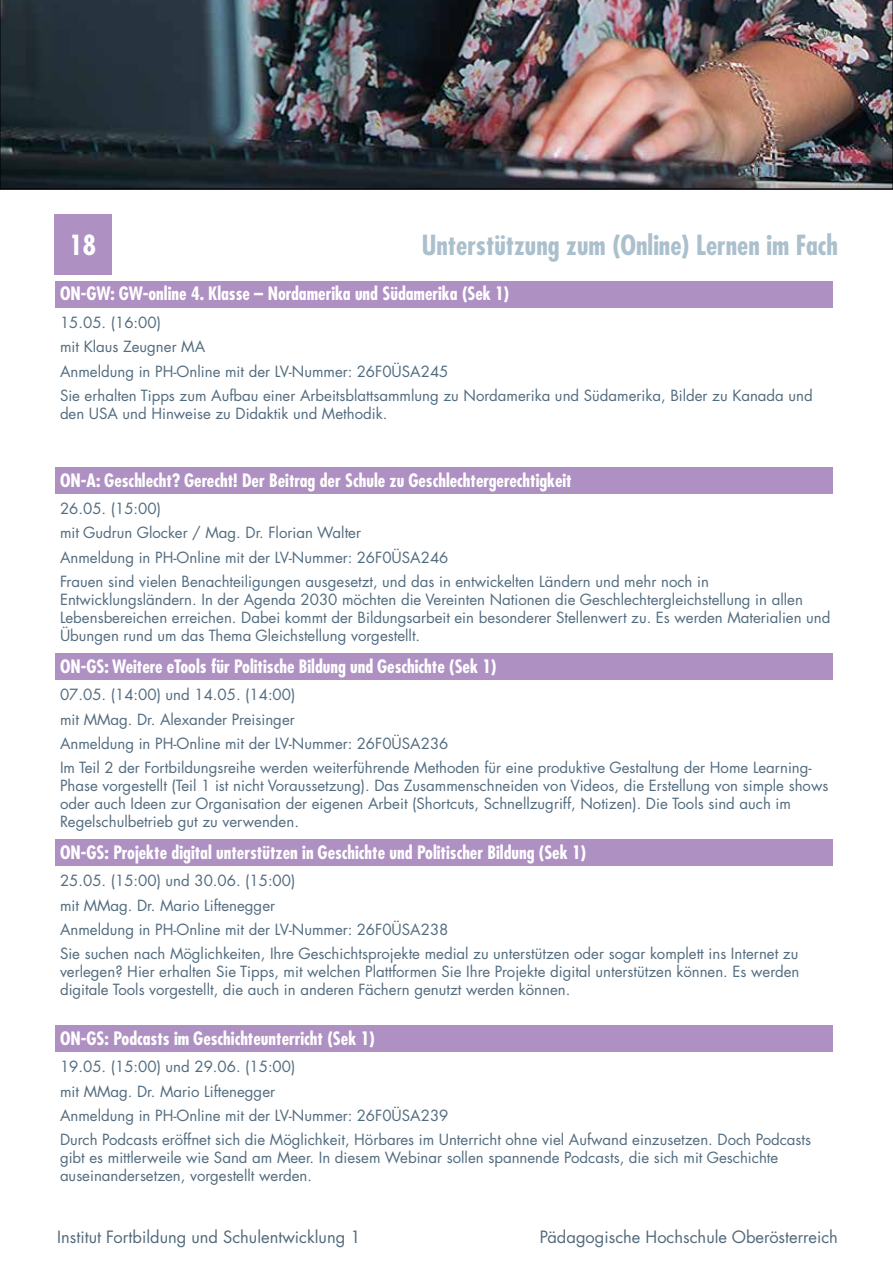
<style>
.page{position:relative;width:893px;height:1263px;background:#fff}
.page>*{position:absolute;margin:0;border:0;box-sizing:border-box;transform-origin:0 0}
.t1{font:700 condensed 27px "Futura LT Pro";color:#abc0cc}
.t2{font:700 condensed 27px "Futura LT Pro";color:#fff}
.t3{font:700 condensed 18px "Futura LT Pro";color:#fff}
.t4{font:16.5px "Futura LT Pro";color:#526a7b}
.t5{font:15px/24.3px "Futura LT Pro";color:#526c7f}
</style>
<div class="page">
<div style="left:54px;top:214px;width:58px;height:60px;background:#af90c3"></div>
<img style="left:0;top:0;width:893px;height:189px">
<div style="left:56px;top:281px;width:777px;height:27px;background:#af90c3"></div>
<div style="left:56px;top:467px;width:777px;height:27px;background:#af90c3"></div>
<div style="left:56px;top:653px;width:777px;height:27px;background:#af90c3"></div>
<div style="left:56px;top:839px;width:777px;height:27px;background:#af90c3"></div>
<div style="left:56px;top:1025px;width:777px;height:27px;background:#af90c3"></div>
<h1 class="t2" style="left:70px;top:227px;width:28px">18</h1>
<h1 class="t1" style="left:422px;top:227px;width:418px">Unterstützung zum (Online) Lernen im Fach</h1>
<p class="t3" style="left:60px;top:282px;width:451px">ON-GW: GW-online 4. Klasse – Nordamerika und Südamerika (Sek 1)</p>
<p class="t5" style="left:60px;top:310px;width:754px">15.05. (16:00)<br>mit Klaus Zeugner MA<br>Anmeldung in PH-Online mit der LV-Nummer: 26F0ÜSA245<br>Sie erhalten Tipps zum Aufbau einer Arbeitsblattsammlung zu Nordamerika und Südamerika, Bilder zu Kanada und</p>
<p class="t5" style="left:60px;top:401px;width:329px">den USA und Hinweise zu Didaktik und Methodik.</p>
<p class="t3" style="left:60px;top:468px;width:513px">ON-A: Geschlecht? Gerecht! Der Beitrag der Schule zu Geschlechtergerechtigkeit</p>
<p class="t5" style="left:60px;top:496px;width:650px">26.05. (15:00)<br>mit Gudrun Glocker / Mag. Dr. Florian Walter<br>Anmeldung in PH-Online mit der LV-Nummer: 26F0ÜSA246<br>Frauen sind vielen Benachteiligungen ausgesetzt, und das in entwickelten Ländern und mehr noch in</p>
<p class="t5" style="left:60px;top:590px;width:772px;line-height:18px">Entwicklungsländern. In der Agenda 2030 möchten die Vereinten Nationen die Geschlechtergleichstellung in allen<br>Lebensbereichen erreichen. Dabei kommt der Bildungsarbeit ein besonderer Stellenwert zu. Es werden Materialien und<br>Übungen rund um das Thema Gleichstellung vorgestellt.</p>
<p class="t3" style="left:60px;top:654px;width:438px">ON-GS: Weitere eTools für Politische Bildung und Geschichte (Sek 1)</p>
<p class="t5" style="left:60px;top:682px;width:753px">07.05. (14:00) und 14.05. (14:00)<br>mit MMag. Dr. Alexander Preisinger<br>Anmeldung in PH-Online mit der LV-Nummer: 26F0ÜSA236<br>Im Teil 2 der Fortbildungsreihe werden weiterführende Methoden für eine produktive Gestaltung der Home Learning-</p>
<p class="t5" style="left:60px;top:776px;width:770px;line-height:18px">Phase vorgestellt (Teil 1 ist nicht Voraussetzung). Das Zusammenschneiden von Videos, die Erstellung von simple shows oder auch Ideen zur Organisation der eigenen Arbeit (Shortcuts, Schnellzugriff, Notizen). Die Tools sind auch im<br>Regelschulbetrieb gut zu verwenden.</p>
<p class="t3" style="left:60px;top:840px;width:528px">ON-GS: Projekte digital unterstützen in Geschichte und Politischer Bildung (Sek 1)</p>
<p class="t5" style="left:60px;top:868px;width:740px">25.05. (15:00) und 30.06. (15:00)<br>mit MMag. Dr. Mario Liftenegger<br>Anmeldung in PH-Online mit der LV-Nummer: 26F0ÜSA238<br>Sie suchen nach Möglichkeiten, Ihre Geschichtsprojekte medial zu unterstützen oder sogar komplett ins Internet zu</p>
<p class="t5" style="left:60px;top:963px;width:741px;line-height:18px">verlegen? Hier erhalten Sie Tipps, mit welchen Plattformen Sie Ihre Projekte digital unterstützen können. Es werden digitale Tools vorgestellt, die auch in anderen Fächern genutzt werden können.</p>
<p class="t3" style="left:60px;top:1026px;width:316px">ON-GS: Podcasts im Geschichteunterricht (Sek 1)</p>
<p class="t5" style="left:60px;top:1054px;width:753px">19.05. (15:00) und 29.06. (15:00)<br>mit MMag. Dr. Mario Liftenegger<br>Anmeldung in PH-Online mit der LV-Nummer: 26F0ÜSA239<br>Durch Podcasts eröffnet sich die Möglichkeit, Hörbares im Unterricht ohne viel Aufwand einzusetzen. Doch Podcasts</p>
<p class="t5" style="left:60px;top:1149px;width:720px;line-height:18px">gibt es mittlerweile wie Sand am Meer. In diesem Webinar sollen spannende Podcasts, die sich mit Geschichte auseinandersetzen, vorgestellt werden.</p>
<p class="t4" style="left:57px;top:1225px;width:305px">Institut Fortbildung und Schulentwicklung 1</p>
<p class="t4" style="left:540px;top:1225px;width:300px">Pädagogische Hochschule Oberösterreich</p>
</div>
